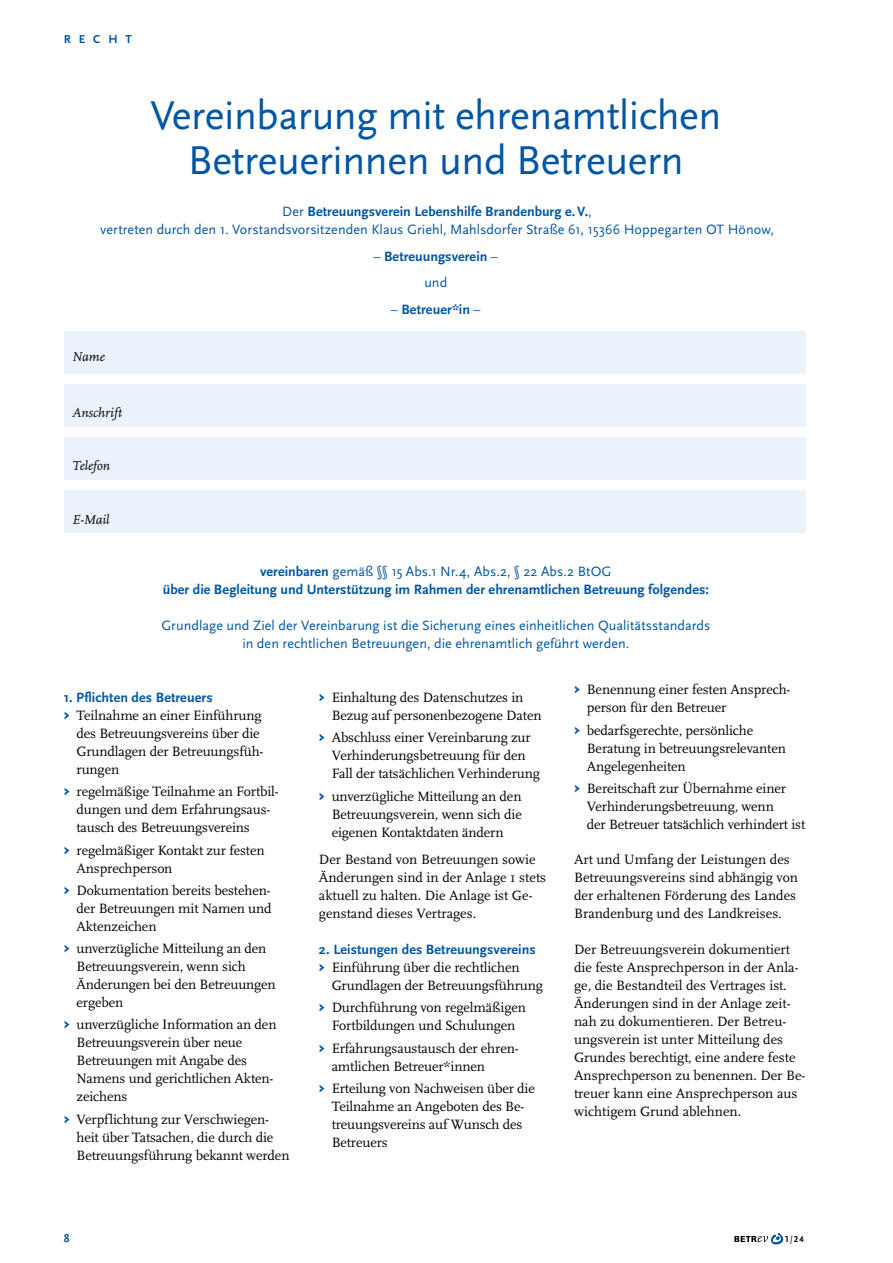
<style>
.page{position:relative;width:893px;height:1263px;background:#fff}
.page>*{position:absolute;margin:0;border:0;box-sizing:border-box;transform-origin:0 0}
.t1{font:42px/45px "Scala Sans Pro";letter-spacing:-.01em;color:#0056a4;text-align:center}
.t2{font:14.1px/18px "Scala Pro";letter-spacing:-.01em;color:#000}
.t3{font:14.1px/18px "Scala Sans Pro";letter-spacing:.005em;color:#0056a4;text-align:center}
.t4{font:700 14.1px/18px "Scala Sans Pro";letter-spacing:.005em;color:#0056a4;text-align:center}
.t5{font:italic 13.5px "Scala Pro";color:#000}
.t6{font:700 12px "Scala Sans Pro";letter-spacing:.66em;color:#0056a4}
.t7{font:700 9px "Scala Sans Pro";color:#000}
.s1{font-weight:700}
.s2{font-weight:400}
.s3{font-family:"Scala Sans Pro";font-weight:700;font-size:19.5px;color:#0056a4}
.s4{font-weight:400;font-style:italic}
</style>
<div class="page">
<svg style="left:734px;top:1233px;width:49px;height:11px"></svg>
<div style="left:64px;top:331px;width:742px;height:43px;background:#eaf3fc"></div>
<div style="left:64px;top:384px;width:742px;height:43px;background:#eaf3fc"></div>
<div style="left:64px;top:437px;width:742px;height:43px;background:#eaf3fc"></div>
<div style="left:64px;top:490px;width:742px;height:43px;background:#eaf3fc"></div>
<p class="t6" style="left:64px;top:32px;width:70px">RECHT</p>
<h1 class="t1" style="left:150px;top:93px;width:572px">Vereinbarung mit ehrenamtlichen<br>Betreuerinnen und Betreuern</h1>
<p class="t3" style="left:100px;top:203px;width:675px">Der <span class="s1">Betreuungsverein Lebenshilfe Brandenburg e.V.</span>,<br>vertreten durch den 1. Vorstandsvorsitzenden Klaus Griehl, Mahlsdorfer Straße 61, 15366 Hoppegarten OT Hönow,</p>
<p class="t4" style="left:373px;top:243px;width:126px;line-height:26.5px"><span class="s2">–</span> Betreuungsverein <span class="s2">– und</span></p>
<p class="t4" style="left:391px;top:300px;width:91px"><span class="s2">–</span> Betreuer*in <span class="s2">–</span></p>
<p class="t5" style="left:72px;top:349px;width:34px">Name</p>
<p class="t5" style="left:72px;top:404px;width:51px">Anschrift</p>
<p class="t5" style="left:72px;top:458px;width:39px">Telefon</p>
<p class="t5" style="left:72px;top:511px;width:39px">E-Mail</p>
<p class="t4" style="left:163px;top:563px;width:548px">vereinbaren <span class="s2">gemäß §§ 15 Abs.1 Nr.4, Abs.2, § 22 Abs.2 BtOG<br></span>über die Begleitung und Unterstützung im Rahmen der ehrenamtlichen Betreuung folgendes:</p>
<p class="t3" style="left:161px;top:616px;width:550px">Grundlage und Ziel der Vereinbarung ist die Sicherung eines einheitlichen Qualitätsstandards in den rechtlichen Betreuungen, die ehrenamtlich geführt werden.</p>
<p class="t4" style="left:64px;top:689px;width:150px">1. Pflichten des Betreuers</p>
<p class="t2" style="left:77px;top:707px;width:188px;text-indent:-13px"><span class="s3">›</span> Teilnahme an einer Einführung des Betreuungsvereins über die<br>Grundlagen der Betreuungsfüh&shy;rungen</p>
<p class="t2" style="left:77px;top:783px;width:204px;text-indent:-13px"><span class="s3">›</span> regelmäßige Teilnahme an Fortbil&shy;dungen und dem Erfahrungsaus&shy;tausch des Betreuungsvereins</p>
<p class="t2" style="left:77px;top:841px;width:190px;text-indent:-13px"><span class="s3">›</span> regelmäßiger Kontakt zur festen<br>Ansprechperson</p>
<p class="t2" style="left:77px;top:881px;width:197px;text-align:justify;text-indent:-13px"><span class="s3">›</span> Dokumentation bereits bestehen&shy;der Betreuungen mit Namen und Aktenzeichen</p>
<p class="t2" style="left:77px;top:940px;width:201px;text-indent:-13px"><span class="s3">›</span> unverzügliche Mitteilung an den<br>Betreuungsverein, wenn sich<br>Änderungen bei den Betreuungen ergeben</p>
<p class="t2" style="left:77px;top:1016px;width:201px;text-indent:-13px"><span class="s3">›</span> unverzügliche Information an den<br>Betreuungsverein über neue<br>Betreuungen mit Angabe des<br>Namens und gerichtlichen Akten&shy;zeichens</p>
<p class="t2" style="left:77px;top:1110px;width:214px;text-indent:-13px"><span class="s3">›</span> Verpflichtung zur Verschwiegen&shy;heit über Tatsachen, die durch die<br>Betreuungsführung bekannt werden</p>
<p class="t2" style="left:587px;top:681px;width:205px;text-indent:-13px"><span class="s3">›</span> Benennung einer festen Ansprech&shy;person für den Betreuer</p>
<p class="t2" style="left:587px;top:721px;width:201px;text-indent:-13px"><span class="s3">›</span> bedarfsgerechte, persönliche<br>Beratung in betreuungsrelevanten<br>Angelegenheiten</p>
<p class="t2" style="left:587px;top:779px;width:220px;text-indent:-13px"><span class="s3">›</span> Bereitschaft zur Übernahme einer<br>Verhinderungsbetreuung, wenn<br>der Betreuer tatsächlich verhindert ist</p>
<p class="t2" style="left:574px;top:851px;width:225px">Art und Umfang der Leistungen des Betreuungsvereins sind abhängig von der erhaltenen Förderung des Landes Brandenburg und des Landkreises.</p>
<p class="t2" style="left:574px;top:941px;width:233px">Der Betreuungsverein dokumentiert die feste Ansprechperson in der Anla&shy;ge, die Bestandteil des Vertrages ist.<br>Änderungen sind in der Anlage zeit&shy;nah zu dokumentieren. Der Betreu&shy;ungsverein ist unter Mitteilung des Grundes berechtigt, eine andere feste Ansprechperson zu benennen. Der Be&shy;treuer kann eine Ansprechperson aus wichtigem Grund ablehnen.</p>
<p class="t2" style="left:332px;top:689px;width:211px;text-indent:-13px"><span class="s3">›</span> Einhaltung des Datenschutzes in<br>Bezug auf personenbezogene Daten</p>
<p class="t2" style="left:332px;top:729px;width:210px;text-indent:-13px"><span class="s3">›</span> Abschluss einer Vereinbarung zur<br>Verhinderungsbetreuung für den<br>Fall der tatsächlichen Verhinderung</p>
<p class="t2" style="left:332px;top:787px;width:192px;text-align:justify;text-indent:-13px"><span class="s3">›</span> unverzügliche Mitteilung an den Betreuungsverein, wenn sich die eigenen Kontaktdaten ändern</p>
<p class="t2" style="left:319px;top:851px;width:229px">Der Bestand von Betreuungen sowie Änderungen sind in der Anlage 1 stets aktuell zu halten. Die Anlage ist Ge&shy;genstand dieses Vertrages.</p>
<p class="t4" style="left:319px;top:941px;width:218px">2. Leistungen des Betreuungsvereins</p>
<p class="t2" style="left:332px;top:959px;width:213px;text-indent:-13px"><span class="s3">›</span> Einführung über die rechtlichen<br>Grundlagen der Betreuungsführung</p>
<p class="t2" style="left:319px;top:999px;width:209px;text-align:center"><span class="s3">›</span> Durchführung von regelmäßigen<br>Fortbildungen und Schulungen</p>
<p class="t2" style="left:332px;top:1039px;width:188px;text-indent:-13px"><span class="s3">›</span> Erfahrungsaustausch der ehren&shy;amtlichen Betreuer*innen</p>
<p class="t2" style="left:332px;top:1079px;width:205px;text-indent:-13px"><span class="s3">›</span> Erteilung von Nachweisen über die<br>Teilnahme an Angeboten des Be&shy;treuungsvereins auf Wunsch des<br>Betreuers</p>
<p class="t6" style="left:64px;top:1231px;width:7px">8</p>
<p class="t7" style="left:785px;top:1234px;width:20px">1<span class="s4">|</span>24</p>
</div>
